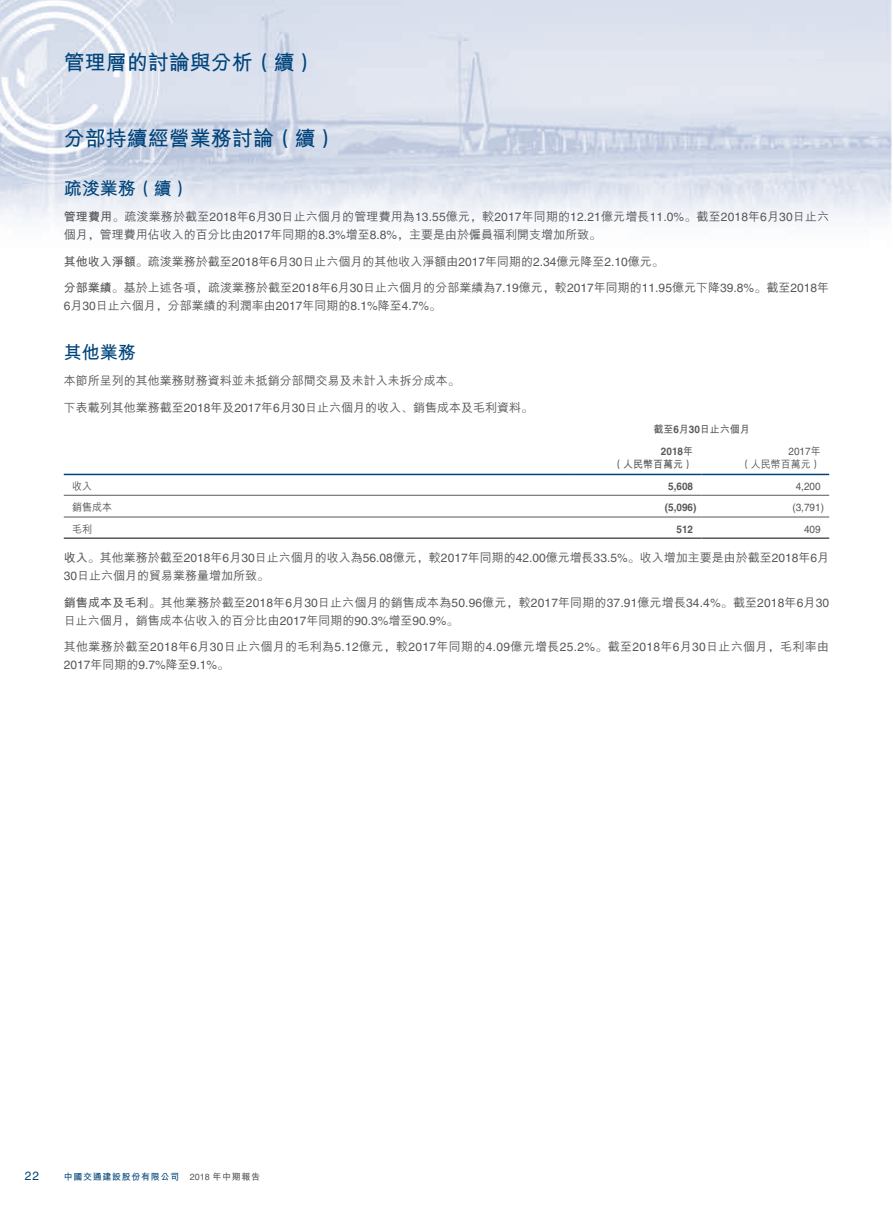
<style>
.page{position:relative;width:893px;height:1212px;background:#fff}
.page>*{position:absolute;margin:0;border:0;box-sizing:border-box;transform-origin:0 0}
._3__標題{font:700 21px "M Hei HK";color:#00447b}
._4__副標題{font:700 18px "M Hei HK";color:#00447b}
._1__內文{font:500 12px/18px "M Hei HK";color:#57585a}
._1__內文-2{font:500 12px/18px "M Hei HK";letter-spacing:.025em;color:#57585a}
.t1{font:12px "Helvetica LT Std";color:#00447b}
._6__表內文{font:700 10.5px "Helvetica LT Std";color:#57585a;scale:.95 1}
._6__表內文-2{font:10.5px "Helvetica LT Std";color:#57585a;scale:.95 1}
._6__表內文-3{font:700 10.5px "M Hei HK";color:#57585a;scale:.95 1}
._6__表內文-4{font:500 10.5px "M Hei HK";color:#57585a;scale:.95 1}
.t2{font:700 9px "M Hei HK";letter-spacing:.075em;color:#00447b}
.s1{font-family:"FZHTFW GB1 0";font-weight:400}
.s2{font-weight:700}
.s3{font-family:"FZZDXFW GB1 0";font-weight:400}
.s4{font-family:"Helvetica LT Std";font-weight:400}
.s5{font-family:"Helvetica LT Std"}
.s6{font-family:"M Hei HK"}
.s7{font-family:"M Hei HK";font-weight:500}
.s8{font-family:"Helvetica LT Std";font-weight:400;color:#57585a}
.s9{color:#57585a}
</style>
<div class="page">
<img style="left:0;top:0;width:892px;height:539px">
<hr style="left:64px;top:474px;width:510px;height:1px;background:#00447b">
<hr style="left:574px;top:474px;width:128px;height:1px;background:#00447b">
<hr style="left:702px;top:474px;width:127px;height:1px;background:#00447b">
<hr style="left:64px;top:495px;width:510px;height:1px;background:#57585a">
<hr style="left:574px;top:495px;width:128px;height:1px;background:#57585a">
<hr style="left:702px;top:495px;width:127px;height:1px;background:#57585a">
<hr style="left:64px;top:517px;width:510px;height:1px;background:#57585a">
<hr style="left:574px;top:517px;width:128px;height:1px;background:#57585a">
<hr style="left:702px;top:517px;width:127px;height:1px;background:#57585a">
<hr style="left:64px;top:537px;width:510px;height:2px;background:#57585a">
<hr style="left:574px;top:537px;width:128px;height:2px;background:#57585a">
<hr style="left:702px;top:537px;width:127px;height:2px;background:#57585a">
<h1 class="_3__標題" style="left:64px;top:47px;width:253px">管理層的討論與分析<span class="s1">（</span>續<span class="s1">）</span></h1>
<p class="_3__標題" style="left:64px;top:123px;width:274px">分部持續經營業務討論<span class="s1">（</span>續<span class="s1">）</span></p>
<p class="_4__副標題" style="left:64px;top:175px;width:127px">疏浚業務<span class="s1">（</span>續<span class="s1">）</span></p>
<p class="_1__內文" style="left:64px;top:207px;width:767px"><span class="s2">管理費用</span><span class="s3">。</span>疏浚業務於截至<span class="s4">2018</span>年<span class="s4">6</span>月<span class="s4">30</span>日止六個月的管理費用為<span class="s4">13.55</span>億元<span class="s3">，</span>較<span class="s4">2017</span>年同期的<span class="s4">12.21</span>億元增長<span class="s4">11.0%</span><span class="s3">。</span>截至<span class="s4">2018</span>年<span class="s4">6</span>月<span class="s4">30</span>日止六個月<span class="s3">，</span>管理費用佔收入的百分比由<span class="s4">2017</span>年同期的<span class="s4">8.3%</span>增至<span class="s4">8.8%</span><span class="s3">，</span>主要是由於僱員福利開支增加所致<span class="s3">。</span></p>
<p class="_1__內文" style="left:64px;top:251px;width:602px"><span class="s2">其他收入淨額</span><span class="s3">。</span>疏浚業務於截至<span class="s4">2018</span>年<span class="s4">6</span>月<span class="s4">30</span>日止六個月的其他收入淨額由<span class="s4">2017</span>年同期的<span class="s4">2.34</span>億元降至<span class="s4">2.10</span>億元<span class="s3">。</span></p>
<p class="_1__內文" style="left:64px;top:278px;width:767px"><span class="s2">分部業績</span><span class="s3">。</span>基於上述各項<span class="s3">，</span>疏浚業務於截至<span class="s4">2018</span>年<span class="s4">6</span>月<span class="s4">30</span>日止六個月的分部業績為<span class="s4">7.19</span>億元<span class="s3">，</span>較<span class="s4">2017</span>年同期的<span class="s4">11.95</span>億元下降<span class="s4">39.8%</span><span class="s3">。</span>截至<span class="s4">2018</span>年<br><span class="s4">6</span>月<span class="s4">30</span>日止六個月<span class="s3">，</span>分部業績的利潤率由<span class="s4">2017</span>年同期的<span class="s4">8.1%</span>降至<span class="s4">4.7%</span><span class="s3">。</span></p>
<p class="_4__副標題" style="left:64px;top:339px;width:73px">其他業務</p>
<p class="_1__內文" style="left:64px;top:371px;width:398px">本節所呈列的其他業務財務資料並未抵銷分部間交易及未計入未拆分成本<span class="s3">。</span></p>
<p class="_1__內文" style="left:64px;top:397px;width:471px">下表載列其他業務截至<span class="s4">2018</span>年及<span class="s4">2017</span>年<span class="s4">6</span>月<span class="s4">30</span>日止六個月的收入<span class="s3">、</span>銷售成本及毛利資料<span class="s3">。</span></p>
<p class="_6__表內文-3" style="left:653px;top:422px;width:103px">截至<span class="s5">6</span>月<span class="s5">30</span>日止六個月</p>
<p class="_6__表內文" style="left:661px;top:445px;width:35px">2018<span class="s6">年</span></p>
<p class="_6__表內文-2" style="left:788px;top:445px;width:35px">2017<span class="s7">年</span></p>
<p class="_6__表內文-3" style="left:613px;top:456px;width:85px"><span class="s1">（</span>人民幣百萬元<span class="s1">）</span></p>
<p class="_6__表內文-4" style="left:741px;top:456px;width:86px"><span class="s3">（</span>人民幣百萬元<span class="s3">）</span></p>
<p class="_6__表內文-4" style="left:72px;top:478px;width:23px">收入</p>
<p class="_6__表內文" style="left:668px;top:479px;width:28px">5,608</p>
<p class="_6__表內文-2" style="left:796px;top:480px;width:28px">4,200</p>
<p class="_6__表內文-4" style="left:72px;top:500px;width:44px">銷售成本</p>
<p class="_6__表內文" style="left:665px;top:501px;width:35px">(5,096)</p>
<p class="_6__表內文-2" style="left:792px;top:502px;width:35px">(3,791)</p>
<p class="_6__表內文-4" style="left:72px;top:522px;width:23px">毛利</p>
<p class="_6__表內文" style="left:676px;top:523px;width:19px">512</p>
<p class="_6__表內文-2" style="left:804px;top:523px;width:19px">409</p>
<p class="_1__內文" style="left:64px;top:548px;width:767px"><span class="s2">收入</span><span class="s3">。</span>其他業務於截至<span class="s4">2018</span>年<span class="s4">6</span>月<span class="s4">30</span>日止六個月的收入為<span class="s4">56.08</span>億元<span class="s3">，</span>較<span class="s4">2017</span>年同期的<span class="s4">42.00</span>億元增長<span class="s4">33.5%</span><span class="s3">。</span>收入增加主要是由於截至<span class="s4">2018</span>年<span class="s4">6</span>月<br><span class="s4">30</span>日止六個月的貿易業務量增加所致<span class="s3">。</span></p>
<p class="_1__內文" style="left:64px;top:592px;width:767px"><span class="s2">銷售成本及毛利</span><span class="s3">。</span>其他業務於截至<span class="s4">2018</span>年<span class="s4">6</span>月<span class="s4">30</span>日止六個月的銷售成本為<span class="s4">50.96</span>億元<span class="s3">，</span>較<span class="s4">2017</span>年同期的<span class="s4">37.91</span>億元增長<span class="s4">34.4%</span><span class="s3">。</span>截至<span class="s4">2018</span>年<span class="s4">6</span>月<span class="s4">30</span>日止六個月<span class="s3">，</span>銷售成本佔收入的百分比由<span class="s4">2017</span>年同期的<span class="s4">90.3%</span>增至<span class="s4">90.9%</span><span class="s3">。</span></p>
<p class="_1__內文-2" style="left:64px;top:637px;width:767px">其他業務於截至<span class="s4">2018</span>年<span class="s4">6</span>月<span class="s4">30</span>日止六個月的毛利為<span class="s4">5.12</span>億元<span class="s3">，</span>較<span class="s4">2017</span>年同期的<span class="s4">4.09</span>億元增長<span class="s4">25.2%</span><span class="s3">。</span>截至<span class="s4">2018</span>年<span class="s4">6</span>月<span class="s4">30</span>日止六個月<span class="s3">，</span>毛利率由<br><span class="s4">2017</span>年同期的<span class="s4">9.7%</span>降至<span class="s4">9.1%</span><span class="s3">。</span></p>
<p class="t1" style="left:25px;top:1169px;width:16px">22</p>
<p class="t2" style="left:64px;top:1170px;width:198px">中國交通建設股份有限公司 <span class="s8">2018</span> <span class="s9">年中期報告</span></p>
</div>
